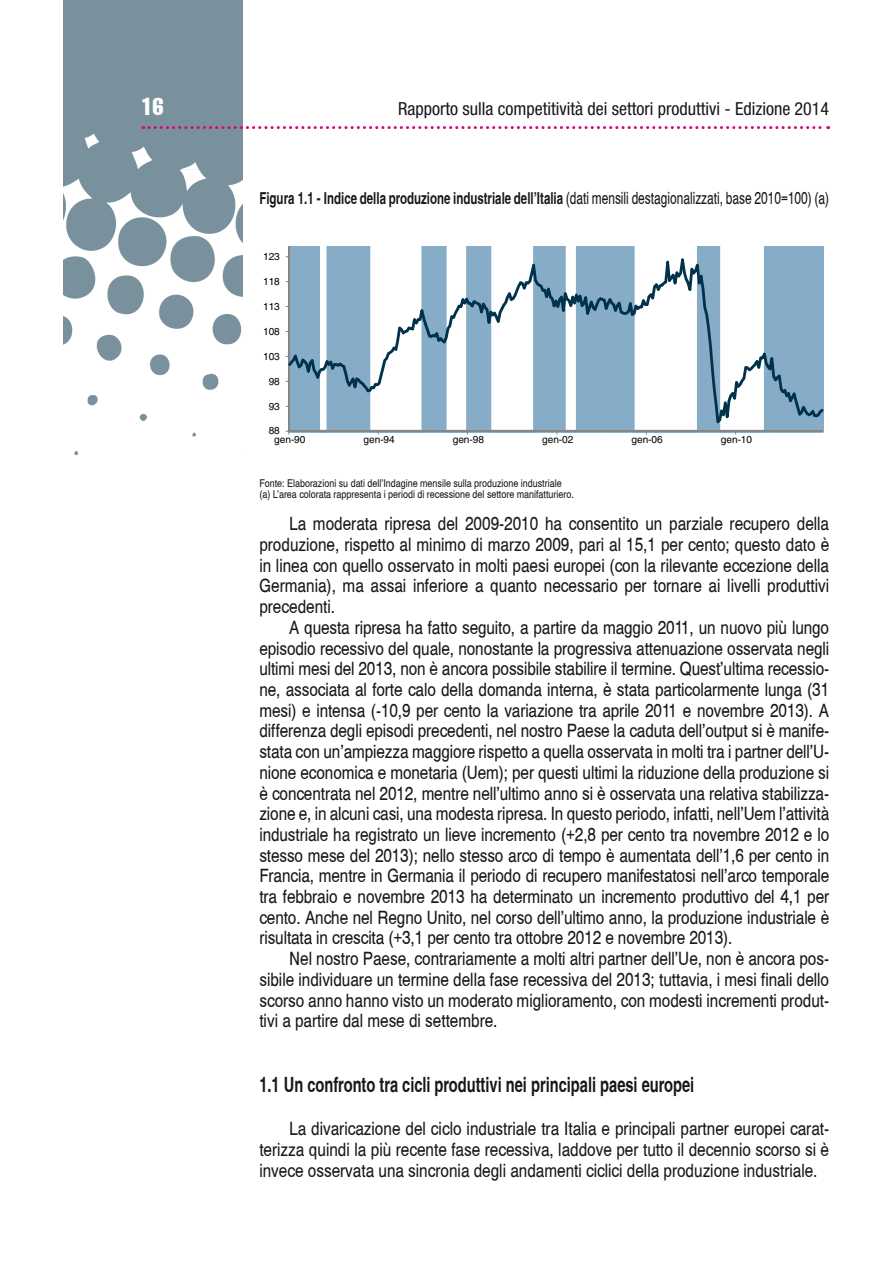
<style>
.page{position:relative;width:893px;height:1263px;background:#fff}
.page>*{position:absolute;margin:0;border:0;box-sizing:border-box;transform-origin:0 0}
.t1{font:extra-condensed 24px "Helvetica";color:#fff}
.t2{font:700 condensed 21px "Helvetica";color:#1a171c;scale:.85 1}
.t3{font:18px/20.7px "Helvetica Cnd";color:#1a171c;text-align:justify}
.t4{font:condensed 18px "Helvetica Neue LT Std";color:#1a171c}
.t5{font:700 condensed 16.5px "Helvetica";color:#1a171c;scale:.85 1}
.t6{font:10.5px/10.5px "Helvetica Cnd";color:#1a171c}
.t7{font:10.05px "Helvetica LT Std";color:#000}
.s1{font-family:"Helvetica Cnd";font-weight:400;font-stretch:normal}
</style>
<div class="page">
<img style="left:64px;top:0;width:178px;height:454px">
<svg style="left:143px;top:126px;width:686px;height:3px"></svg>
<svg style="left:286px;top:247px;width:537px;height:187px"></svg>
<h1 class="t1" style="left:141px;top:91px;width:24px">16</h1>
<p class="t4" style="left:398px;top:98px;width:433px">Rapporto sulla competitività dei settori produttivi - Edizione 2014</p>
<p class="t5" style="left:259px;top:188px;width:672px">Figura 1.1 - Indice della produzione industriale dell’Italia <span class="s1">(dati mensili destagionalizzati, base 2010=100) (a)</span></p>
<p class="t7" style="left:263px;top:251px;width:18px">123</p>
<p class="t7" style="left:263px;top:275px;width:18px">118</p>
<p class="t7" style="left:263px;top:300px;width:18px">113</p>
<p class="t7" style="left:263px;top:325px;width:18px">108</p>
<p class="t7" style="left:263px;top:350px;width:18px">103</p>
<p class="t7" style="left:269px;top:375px;width:13px">98</p>
<p class="t7" style="left:269px;top:400px;width:13px">93</p>
<p class="t7" style="left:269px;top:425px;width:13px">88</p>
<p class="t7" style="left:274px;top:433px;width:33px">gen-90</p>
<p class="t7" style="left:363px;top:433px;width:33px">gen-94</p>
<p class="t7" style="left:453px;top:433px;width:33px">gen-98</p>
<p class="t7" style="left:542px;top:433px;width:33px">gen-02</p>
<p class="t7" style="left:631px;top:433px;width:33px">gen-06</p>
<p class="t7" style="left:721px;top:433px;width:33px">gen-10</p>
<p class="t6" style="left:259px;top:478px;width:316px">Fonte: Elaborazioni su dati dell’Indagine mensile sulla produzione industriale (a) L’area colorata rappresenta i periodi di recessione del settore manifatturiero.</p>
<p class="t3" style="left:259px;top:513px;width:571px;text-indent:30px">La moderata ripresa del 2009-2010 ha consentito un parziale recupero della produzione, rispetto al minimo di marzo 2009, pari al 15,1 per cento; questo dato è in linea con quello osservato in molti paesi europei (con la rilevante eccezione della Germania), ma assai inferiore a quanto necessario per tornare ai livelli produttivi precedenti.</p>
<p class="t3" style="left:259px;top:617px;width:571px;text-indent:30px">A questa ripresa ha fatto seguito, a partire da maggio 2011, un nuovo più lungo episodio recessivo del quale, nonostante la progressiva attenuazione osservata negli ultimi mesi del 2013, non è ancora possibile stabilire il termine. Quest’ultima recessio&shy;ne, associata al forte calo della domanda interna, è stata particolarmente lunga (31 mesi) e intensa (-10,9 per cento la variazione tra aprile 2011 e novembre 2013). A differenza degli episodi precedenti, nel nostro Paese la caduta dell’output si è manife&shy;stata con un’ampiezza maggiore rispetto a quella osservata in molti tra i partner dell’U&shy;nione economica e monetaria (Uem); per questi ultimi la riduzione della produzione si è concentrata nel 2012, mentre nell’ultimo anno si è osservata una relativa stabilizza&shy;zione e, in alcuni casi, una modesta ripresa. In questo periodo, infatti, nell’Uem l’attività industriale ha registrato un lieve incremento (+2,8 per cento tra novembre 2012 e lo stesso mese del 2013); nello stesso arco di tempo è aumentata dell’1,6 per cento in Francia, mentre in Germania il periodo di recupero manifestatosi nell’arco temporale tra febbraio e novembre 2013 ha determinato un incremento produttivo del 4,1 per cento. Anche nel Regno Unito, nel corso dell’ultimo anno, la produzione industriale è risultata in crescita (+3,1 per cento tra ottobre 2012 e novembre 2013).</p>
<p class="t3" style="left:259px;top:948px;width:571px;text-indent:30px">Nel nostro Paese, contrariamente a molti altri partner dell’Ue, non è ancora pos&shy;sibile individuare un termine della fase recessiva del 2013; tuttavia, i mesi finali dello scorso anno hanno visto un moderato miglioramento, con modesti incrementi produt&shy;tivi a partire dal mese di settembre.</p>
<p class="t2" style="left:259px;top:1072px;width:513px">1.1 Un confronto tra cicli produttivi nei principali paesi europei</p>
<p class="t3" style="left:259px;top:1117px;width:571px;text-indent:30px">La divaricazione del ciclo industriale tra Italia e principali partner europei carat&shy;terizza quindi la più recente fase recessiva, laddove per tutto il decennio scorso si è invece osservata una sincronia degli andamenti ciclici della produzione industriale.</p>
</div>
